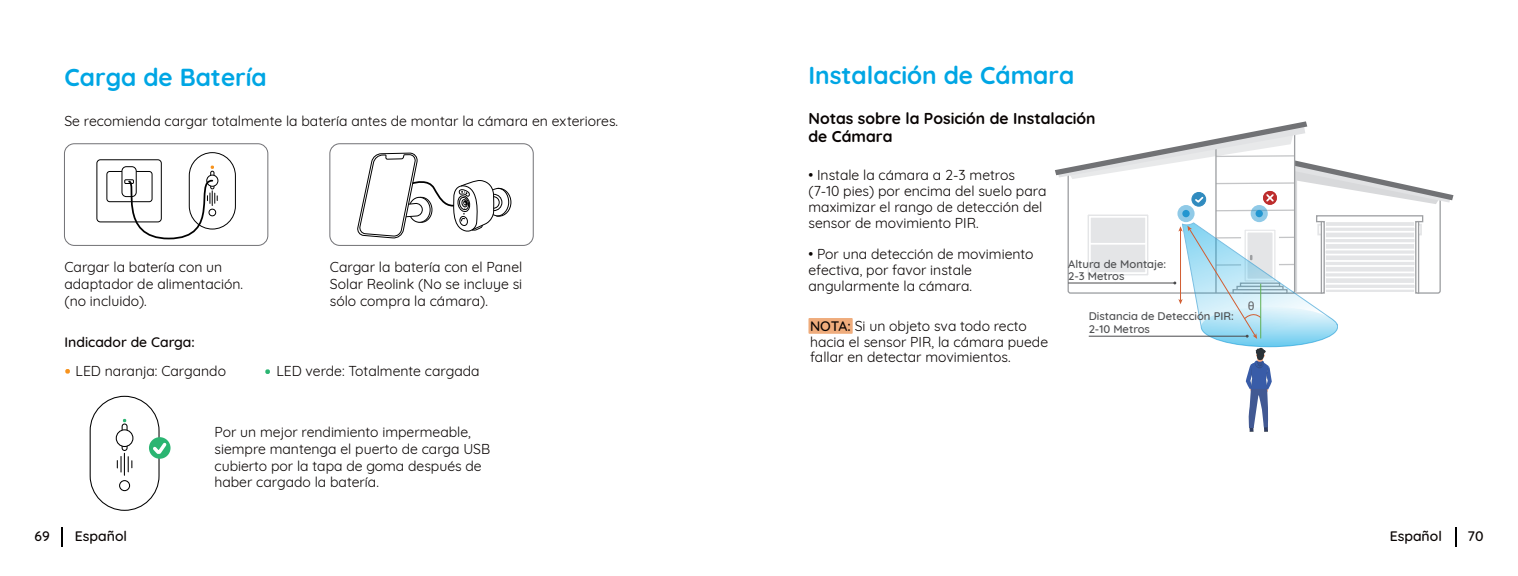
<style>
.page{position:relative;width:1518px;height:576px;background:#fff}
.page>*{position:absolute;margin:0;border:0;box-sizing:border-box;transform-origin:0 0}
.t1{font:700 24.5px "Quicksand";color:#00a6e4}
.t2{font:700 15.75px/18.9px "Quicksand";color:#080302}
.t3{font:14px/16.8px "Quicksand";color:#080302}
.t4{font:500 14px "Quicksand";color:#080302}
.t5{font:12.08px "Roboto";color:#636366}
.t6{font:500 11.2px/12.2px "Quicksand";color:#4e4f51}
.s1{font-weight:500}
</style>
<div class="page">
<svg style="left:65px;top:369px;width:5px;height:5px"></svg>
<svg style="left:265px;top:369px;width:5px;height:5px"></svg>
<div style="left:808px;top:318px;width:45px;height:15px;background:#efac7c"></div>
<hr style="left:1455px;top:526px;width:2px;height:20px;background:#000">
<hr style="left:61px;top:526px;width:2px;height:20px;background:#000">
<div style="left:64px;top:143px;width:204px;height:103px;border:1px solid #717175;border-radius:10px"></div>
<svg style="left:210px;top:165px;width:4px;height:4px"></svg>
<div style="left:96px;top:159px;width:66px;height:63px;border:1px solid #000;border-radius:4px"></div>
<div style="left:106px;top:171px;width:47px;height:31px;border:1px solid #000;border-radius:3px"></div>
<div style="left:122px;top:167px;width:14px;height:29px;background:#fff;border-radius:4px"></div>
<div style="left:122px;top:166px;width:15px;height:31px;border:1px solid #000;border-radius:4px"></div>
<div style="left:189px;top:152px;width:47px;height:77px;border:1px solid #000;border-radius:23px"></div>
<div style="left:210px;top:171px;width:4px;height:18px;border:1px solid #000;border-radius:2px"></div>
<div style="left:207px;top:175px;width:11px;height:11px;background:#fff;border-radius:50%"></div>
<div style="left:206px;top:175px;width:12px;height:12px;border:1px solid #000;border-radius:50%"></div>
<svg style="left:117px;top:179px;width:108px;height:61px"></svg>
<svg style="left:123px;top:418px;width:4px;height:4px"></svg>
<div style="left:90px;top:395px;width:70px;height:115px;border:1px solid #000;border-radius:34px"></div>
<div style="left:119px;top:480px;width:11px;height:11px;border:1px solid #000;border-radius:50%"></div>
<div style="left:122px;top:423px;width:6px;height:28px;border:1px solid #000;border-radius:2px"></div>
<div style="left:116px;top:429px;width:17px;height:17px;background:#fff;border-radius:50%"></div>
<div style="left:116px;top:429px;width:17px;height:18px;border:1px solid #000;border-radius:50%"></div>
<svg style="left:117px;top:453px;width:15px;height:22px"></svg>
<svg style="left:149px;top:437px;width:22px;height:21px"></svg>
<svg style="left:150px;top:439px;width:19px;height:18px"></svg>
<div style="left:329px;top:143px;width:205px;height:103px;border:1px solid #717175;border-radius:10px"></div>
<svg style="left:356px;top:152px;width:156px;height:94px"></svg>
<svg style="left:1055px;top:121px;width:398px;height:311px"></svg>
<h1 class="t1" style="left:64px;top:57px;width:204px">Carga de Batería</h1>
<p class="t3" style="left:64px;top:111px;width:555px">Se recomienda cargar totalmente la batería antes de montar la cámara en exteriores.</p>
<p class="t3" style="left:64px;top:257px;width:180px">Cargar la batería con un adaptador de alimentación. (no incluido).</p>
<p class="t4" style="left:64px;top:331px;width:132px">Indicador de Carga:</p>
<p class="t3" style="left:76px;top:361px;width:152px">LED naranja: Cargando</p>
<p class="t3" style="left:276px;top:361px;width:205px">LED verde: Totalmente cargada</p>
<p class="t3" style="left:330px;top:257px;width:194px;text-align:justify">Cargar la batería con el Panel Solar Reolink (No se incluye si sólo compra la cámara).</p>
<p class="t3" style="left:215px;top:422px;width:277px">Por un mejor rendimiento impermeable, siempre mantenga el puerto de carga USB cubierto por la tapa de goma después de haber cargado la batería.</p>
<h1 class="t1" style="left:808px;top:55px;width:267px">Instalación de Cámara</h1>
<p class="t2" style="left:808px;top:107px;width:289px">Notas sobre la Posición de Instalación de Cámara</p>
<p class="t3" style="left:808px;top:166px;width:239px;line-height:15.8px">• Instale la cámara a 2-3 metros (7-10 pies) por encima del suelo para maximizar el rango de detección del sensor de movimiento PIR.</p>
<p class="t3" style="left:808px;top:245px;width:227px;line-height:15.8px">• Por una detección de movimiento efectiva, por favor instale angularmente la cámara.</p>
<p class="t3" style="left:810px;top:316px;width:240px;line-height:15.8px"><span class="s1">NOTA:</span> Si un objeto sva todo recto hacia el sensor PIR, la cámara puede fallar en detectar movimientos.</p>
<p class="t6" style="left:1068px;top:256px;width:100px">Altura de Montaje:<br>2-3 Metros</p>
<p class="t6" style="left:1089px;top:309px;width:147px">Distancia de Detección PIR:<br>2-10 Metros</p>
<p class="t5" style="left:1248px;top:297px;width:8px">θ</p>
<p class="t4" style="left:34px;top:524px;width:17px">69</p>
<p class="t4" style="left:75px;top:524px;width:54px">Español</p>
<p class="t4" style="left:1390px;top:524px;width:54px">Español</p>
<p class="t4" style="left:1467px;top:524px;width:18px">70</p>
</div>
